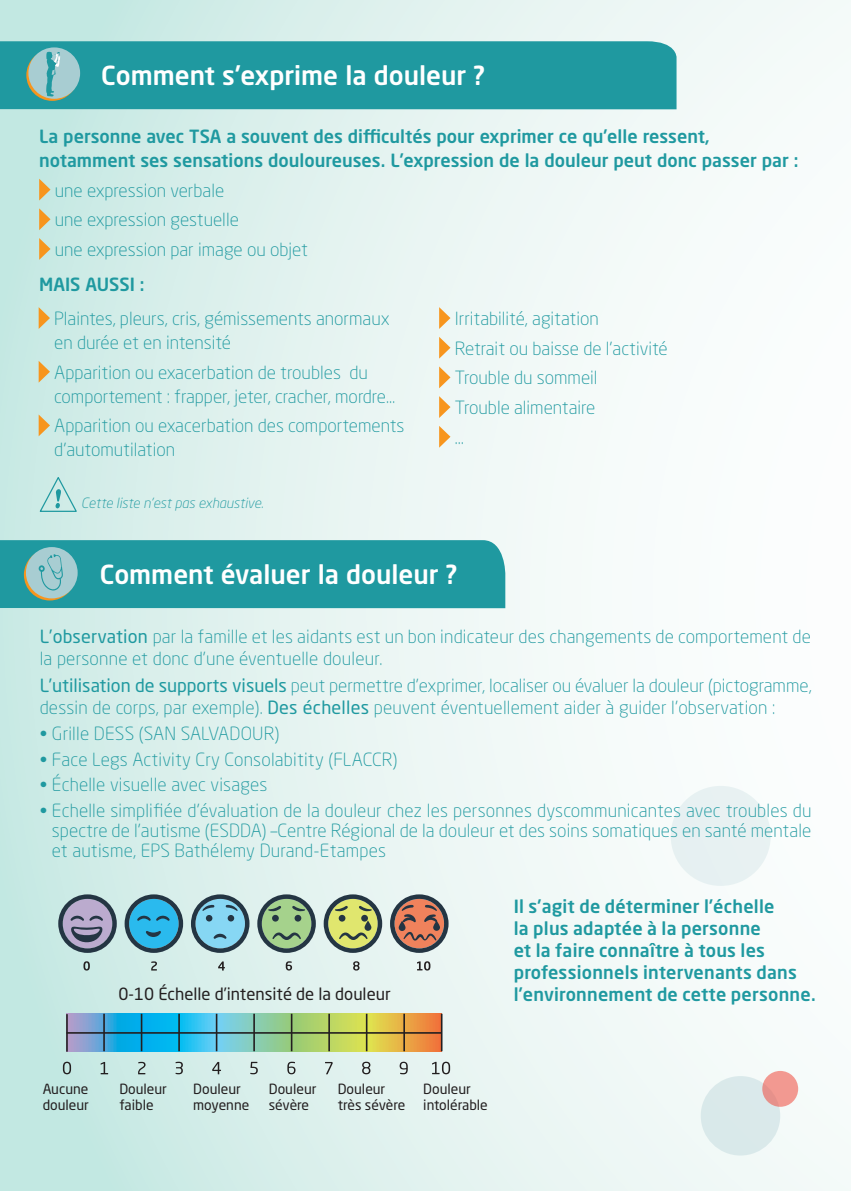
<style>
.page{position:relative;width:851px;height:1191px;background:#fff}
.page>*{position:absolute;margin:0;border:0;box-sizing:border-box;transform-origin:0 0}
.t1{font:500 26px "Neo Sans Std";color:#fff}
.t2{font:300 18px/24px "Neo Sans Std";color:#1f99a0}
.t3{font:500 18px/22px "Neo Sans Std";color:#1f99a0}
.t4{font:16.6px "Neo Sans Std";color:#231f20}
.t5{font:italic 300 14px "Neo Sans Std";color:#1f99a0}
.t6{font:13.8px/16.6px "Neo Sans Std";color:#231f20}
.s1{font-weight:400}
</style>
<div class="page">
<div style="left:0;top:0;width:850px;height:1191px;background:linear-gradient(to right,#cbeae5,#fff)"></div>
<div style="left:0;top:41px;width:676px;height:68px;background:#1f99a0"></div>
<svg style="left:26px;top:49px;width:52px;height:52px"></svg>
<div style="left:28px;top:47px;width:52px;height:52px;background:#a8cdd2;border-radius:50%"></div>
<div style="left:670px;top:786px;width:100px;height:100px;background:#e7f1f2;border-radius:50%"></div>
<div style="left:700px;top:1076px;width:80px;height:79px;background:#dae9ea;border-radius:50%"></div>
<div style="left:762px;top:1071px;width:36px;height:35px;background:#f29991;border-radius:50%"></div>
<svg style="left:39px;top:307px;width:11px;height:22px"></svg>
<svg style="left:39px;top:361px;width:11px;height:22px"></svg>
<svg style="left:39px;top:414px;width:11px;height:22px"></svg>
<svg style="left:439px;top:307px;width:11px;height:22px"></svg>
<svg style="left:439px;top:337px;width:11px;height:22px"></svg>
<svg style="left:439px;top:366px;width:11px;height:22px"></svg>
<svg style="left:439px;top:396px;width:11px;height:22px"></svg>
<svg style="left:439px;top:426px;width:11px;height:22px"></svg>
<svg style="left:58px;top:894px;width:59px;height:59px;background:#8f94a7"></svg>
<svg style="left:390px;top:894px;width:58px;height:59px;background:#ac8275"></svg>
<svg style="left:323px;top:894px;width:59px;height:59px;background:#aab581"></svg>
<svg style="left:364px;top:920px;width:7px;height:10px"></svg>
<svg style="left:191px;top:894px;width:58px;height:59px;background:#7eb0c2"></svg>
<svg style="left:125px;top:894px;width:58px;height:59px;background:#4ea2bf"></svg>
<svg style="left:257px;top:894px;width:59px;height:59px;background:#8eac8e"></svg>
<svg style="left:83px;top:961px;width:7px;height:9px"></svg>
<svg style="left:151px;top:961px;width:6px;height:9px"></svg>
<svg style="left:218px;top:961px;width:7px;height:9px"></svg>
<svg style="left:286px;top:961px;width:6px;height:9px"></svg>
<svg style="left:353px;top:961px;width:6px;height:9px"></svg>
<svg style="left:417px;top:961px;width:13px;height:9px"></svg>
<svg style="left:67px;top:1013px;width:374px;height:38px;background:#80b89f"></svg>
<hr style="left:67px;top:1032px;width:374px;height:1px;background:#231f20">
<hr style="left:66px;top:1014px;width:2px;height:37px;background:#231f20">
<hr style="left:441px;top:1013px;width:1px;height:38px;background:#231f20">
<hr style="left:103px;top:1013px;width:2px;height:38px;background:#231f20">
<hr style="left:141px;top:1013px;width:1px;height:38px;background:#231f20">
<hr style="left:178px;top:1013px;width:2px;height:38px;background:#231f20">
<hr style="left:216px;top:1013px;width:1px;height:38px;background:#231f20">
<hr style="left:253px;top:1013px;width:2px;height:38px;background:#231f20">
<hr style="left:291px;top:1013px;width:1px;height:38px;background:#231f20">
<hr style="left:328px;top:1013px;width:2px;height:38px;background:#231f20">
<hr style="left:366px;top:1013px;width:1px;height:38px;background:#231f20">
<hr style="left:403px;top:1013px;width:2px;height:38px;background:#231f20">
<svg style="left:63px;top:1061px;width:8px;height:13px"></svg>
<svg style="left:101px;top:1062px;width:7px;height:12px"></svg>
<svg style="left:138px;top:1061px;width:7px;height:13px"></svg>
<svg style="left:175px;top:1061px;width:8px;height:13px"></svg>
<svg style="left:212px;top:1062px;width:9px;height:12px"></svg>
<svg style="left:250px;top:1061px;width:8px;height:13px"></svg>
<svg style="left:287px;top:1061px;width:8px;height:13px"></svg>
<svg style="left:325px;top:1062px;width:7px;height:12px"></svg>
<svg style="left:362px;top:1061px;width:8px;height:13px"></svg>
<svg style="left:399px;top:1061px;width:8px;height:13px"></svg>
<svg style="left:432px;top:1061px;width:18px;height:13px"></svg>
<svg style="left:850px;top:40px;width:1px;height:19px"></svg>
<svg style="left:46px;top:52px;width:14px;height:44px"></svg>
<svg style="left:0;top:540px;width:505px;height:68px;background:#289ca2"></svg>
<svg style="left:39px;top:179px;width:11px;height:21px"></svg>
<svg style="left:39px;top:208px;width:11px;height:22px"></svg>
<svg style="left:39px;top:238px;width:11px;height:22px"></svg>
<svg style="left:38px;top:476px;width:40px;height:36px"></svg>
<p class="t1" style="left:101px;top:59px;width:385px">Comment s’exprime la douleur ?</p>
<p class="t3" style="left:39px;top:124px;width:760px;line-height:24px">La personne avec TSA a souvent des difficultés pour exprimer ce qu’elle ressent, notamment ses sensations douloureuses. L’expression de la douleur peut donc passer par :</p>
<p class="t2" style="left:55px;top:178px;width:171px">une expression verbale</p>
<p class="t2" style="left:55px;top:207px;width:185px">une expression gestuelle</p>
<p class="t2" style="left:55px;top:237px;width:255px">une expression par image ou objet</p>
<p class="t3" style="left:39px;top:273px;width:107px">MAIS AUSSI :</p>
<p class="t2" style="left:54px;top:306px;width:337px">Plaintes, pleurs, cris, gémissements anormaux en durée et en intensité</p>
<p class="t2" style="left:54px;top:360px;width:342px">Apparition ou exacerbation de troubles du comportement : frapper, jeter, cracher, mordre…</p>
<p class="t2" style="left:54px;top:413px;width:351px">Apparition ou exacerbation des comportements d’automutilation</p>
<p class="t5" style="left:81px;top:494px;width:184px">Cette liste n’est pas exhaustive.</p>
<p class="t2" style="left:454px;top:306px;width:146px">Irritabilité, agitation</p>
<p class="t2" style="left:454px;top:336px;width:214px">Retrait ou baisse de l’activité</p>
<p class="t2" style="left:454px;top:365px;width:144px">Trouble du sommeil</p>
<p class="t2" style="left:454px;top:395px;width:142px">Trouble alimentaire</p>
<p class="t2" style="left:454px;top:425px;width:11px">…</p>
<p class="t1" style="left:100px;top:558px;width:359px">Comment évaluer la douleur ?</p>
<p class="t2" style="left:40px;top:625px;width:772px;line-height:22px"><span class="s1">L’observation</span> par la famille et les aidants est un bon indicateur des changements de comportement de la personne et donc d’une éventuelle douleur.</p>
<p class="t2" style="left:40px;top:674px;width:773px;line-height:22px"><span class="s1">L’utilisation de supports visuels</span> peut permettre d’exprimer, localiser ou évaluer la douleur (pictogramme, dessin de corps, par exemple). <span class="s1">Des échelles</span> peuvent éventuellement aider à guider l’observation :</p>
<p class="t2" style="left:40px;top:721px;width:241px">• Grille DESS (SAN SALVADOUR)</p>
<p class="t2" style="left:40px;top:747px;width:359px">• Face Legs Activity Cry Consolabitity (FLACCR)</p>
<p class="t2" style="left:40px;top:772px;width:229px">• Échelle visuelle avec visages</p>
<p class="t2" style="left:52px;top:800px;width:761px;line-height:20px;text-align:justify;text-indent:-12px">• Echelle simplifiée d’évaluation de la douleur chez les personnes dyscommunicantes avec troubles du spectre de l’autisme (ESDDA) –Centre Régional de la douleur et des soins somatiques en santé mentale et autisme, EPS Bathélemy Durand-Etampes</p>
<p class="t4" style="left:118px;top:984px;width:274px">0-10 Échelle d’intensité de la douleur</p>
<p class="t3" style="left:513px;top:894px;width:303px">Il s’agit de déterminer l’échelle<br>la plus adaptée à la personne<br>et la faire connaître à tous les professionnels intervenants dans l’environnement de cette personne.</p>
<p class="t6" style="left:43px;top:1080px;width:48px">Aucune douleur</p>
<p class="t6" style="left:119px;top:1080px;width:49px">Douleur faible</p>
<p class="t6" style="left:193px;top:1080px;width:58px">Douleur moyenne</p>
<p class="t6" style="left:269px;top:1080px;width:49px">Douleur sévère</p>
<p class="t6" style="left:337px;top:1080px;width:69px">Douleur très sévère</p>
<p class="t6" style="left:423px;top:1080px;width:66px">Douleur intolérable</p>
</div>
